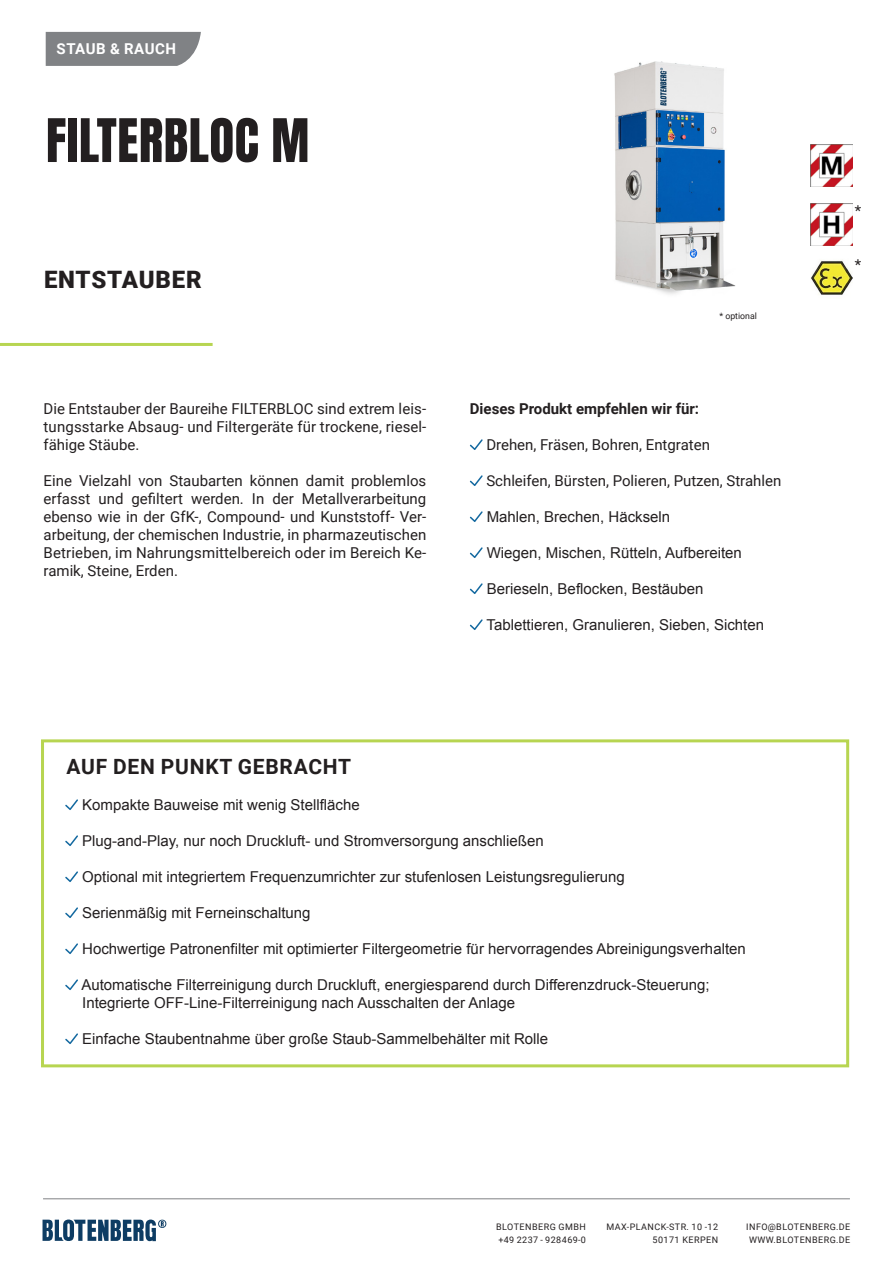
<style>
.page{position:relative;width:893px;height:1263px;background:#fff}
.page>*{position:absolute;margin:0;border:0;box-sizing:border-box;transform-origin:0 0}
.t1{font:51px "Anton";letter-spacing:.01em;color:#231f20}
.t2{font:900 24px "Roboto";letter-spacing:.035em;color:#231f20}
.t3{font:700 21px "Roboto";letter-spacing:.035em;color:#231f20}
.Bulletpoints{font:15px "Arial";color:#231f20}
.Fließtext{font:15px/18px "Roboto";color:#231f20;text-align:justify}
.Fließtext-2{font:15px "Arial";color:#231f20}
.Fließtext_bold{font:700 15px "Roboto";color:#231f20}
.Kategorie{font:700 15px "Roboto";letter-spacing:.035em;color:#fff}
.t4{font:9px/13.5px "Roboto";letter-spacing:.05em;color:#231f20}
.Fließtext-3{font:8.7px "Roboto";color:#231f20}
</style>
<div class="page">
<hr style="left:43px;top:1198px;width:807px;height:1px;background:#808285">
<svg style="left:43px;top:1219px;width:123px;height:22px"></svg>
<hr style="left:0;top:343px;width:213px;height:3px;background:#b7d551">
<svg style="left:65px;top:799px;width:13px;height:11px"></svg>
<svg style="left:65px;top:835px;width:13px;height:11px"></svg>
<svg style="left:65px;top:871px;width:13px;height:11px"></svg>
<svg style="left:65px;top:907px;width:13px;height:11px"></svg>
<svg style="left:65px;top:943px;width:13px;height:11px"></svg>
<svg style="left:65px;top:979px;width:13px;height:11px"></svg>
<svg style="left:65px;top:1033px;width:13px;height:11px"></svg>
<div style="left:41px;top:739px;width:808px;height:328px;border:3px solid #b7d551"></div>
<svg style="left:470px;top:439px;width:13px;height:11px"></svg>
<svg style="left:470px;top:475px;width:13px;height:11px"></svg>
<svg style="left:470px;top:511px;width:13px;height:11px"></svg>
<svg style="left:470px;top:547px;width:13px;height:11px"></svg>
<svg style="left:470px;top:583px;width:13px;height:11px"></svg>
<svg style="left:470px;top:619px;width:13px;height:11px"></svg>
<svg style="left:46px;top:32px;width:155px;height:34px;background:#86878a"></svg>
<img style="left:614px;top:61px;width:122px;height:233px">
<img style="left:810px;top:260px;width:43px;height:35px">
<img style="left:810px;top:203px;width:43px;height:43px">
<img style="left:810px;top:144px;width:43px;height:43px">
<p class="Kategorie" style="left:57px;top:38px;width:121px">STAUB &amp; RAUCH</p>
<h1 class="t1" style="left:46px;top:115px;width:265px">FILTERBLOC M</h1>
<h2 class="t2" style="left:44px;top:263px;width:159px">ENTSTAUBER</h2>
<p class="Fließtext" style="left:44px;top:399px;width:384px">Die Entstauber der Baureihe FILTERBLOC sind extrem leis&shy;tungsstarke Absaug- und Filtergeräte für trockene, riesel&shy;fähige Stäube.</p>
<p class="Fließtext" style="left:44px;top:471px;width:384px">Eine Vielzahl von Staubarten können damit problemlos erfasst und gefiltert werden. In der Metallverarbeitung ebenso wie in der GfK-, Compound- und Kunststoff- Ver&shy;arbeitung, der chemischen Industrie, in pharmazeutischen Betrieben, im Nahrungsmittelbereich oder im Bereich Ke&shy;ramik, Steine, Erden.</p>
<p class="Fließtext-3" style="left:719px;top:310px;width:39px">* optional</p>
<p class="Fließtext_bold" style="left:470px;top:398px;width:231px">Dieses Produkt empfehlen wir für:</p>
<p class="Fließtext" style="left:486px;top:435px;width:225px">Drehen, Fräsen, Bohren, Entgraten</p>
<p class="Fließtext" style="left:486px;top:471px;width:297px">Schleifen, Bürsten, Polieren, Putzen, Strahlen</p>
<p class="Fließtext-2" style="left:487px;top:507px;width:185px">Mahlen, Brechen, Häckseln</p>
<p class="Fließtext-2" style="left:487px;top:543px;width:257px">Wiegen, Mischen, Rütteln, Aufbereiten</p>
<p class="Fließtext-2" style="left:487px;top:579px;width:218px">Berieseln, Beflocken, Bestäuben</p>
<p class="Fließtext-2" style="left:486px;top:615px;width:279px">Tablettieren, Granulieren, Sieben, Sichten</p>
<h3 class="t3" style="left:67px;top:752px;width:286px">AUF DEN PUNKT GEBRACHT</h3>
<p class="Bulletpoints" style="left:82px;top:795px;width:279px">Kompakte Bauweise mit wenig Stellfläche</p>
<p class="Bulletpoints" style="left:82px;top:831px;width:463px">Plug-and-Play, nur noch Druckluft- und Stromversorgung anschließen</p>
<p class="Bulletpoints" style="left:82px;top:867px;width:544px">Optional mit integriertem Frequenzumrichter zur stufenlosen Leistungsregulierung</p>
<p class="Bulletpoints" style="left:82px;top:903px;width:230px">Serienmäßig mit Ferneinschaltung</p>
<p class="Bulletpoints" style="left:82px;top:939px;width:665px">Hochwertige Patronenfilter mit optimierter Filtergeometrie für hervorragendes Abreinigungsverhalten</p>
<p class="Bulletpoints" style="left:81px;top:975px;width:630px">Automatische Filterreinigung durch Druckluft, energiesparend durch Differenzdruck-Steuerung;</p>
<p class="Bulletpoints" style="left:82px;top:993px;width:434px">Integrierte OFF-Line-Filterreinigung nach Ausschalten der Anlage</p>
<p class="Bulletpoints" style="left:82px;top:1029px;width:468px">Einfache Staubentnahme über große Staub-Sammelbehälter mit Rolle</p>
<p class="Fließtext" style="left:855px;top:201px;width:8px">*</p>
<p class="Fließtext" style="left:855px;top:255px;width:8px">*</p>
<p class="t4" style="left:496px;top:1219px;width:91px">BLOTENBERG GMBH +49 2237 - 928469-0</p>
<p class="t4" style="left:606px;top:1219px;width:113px;text-align:right">MAX-PLANCK-STR. 10 -12<br>50171 KERPEN</p>
<p class="t4" style="left:746px;top:1219px;width:106px;text-align:center">INFO@BLOTENBERG.DE<br>WWW.BLOTENBERG.DE</p>
</div>
